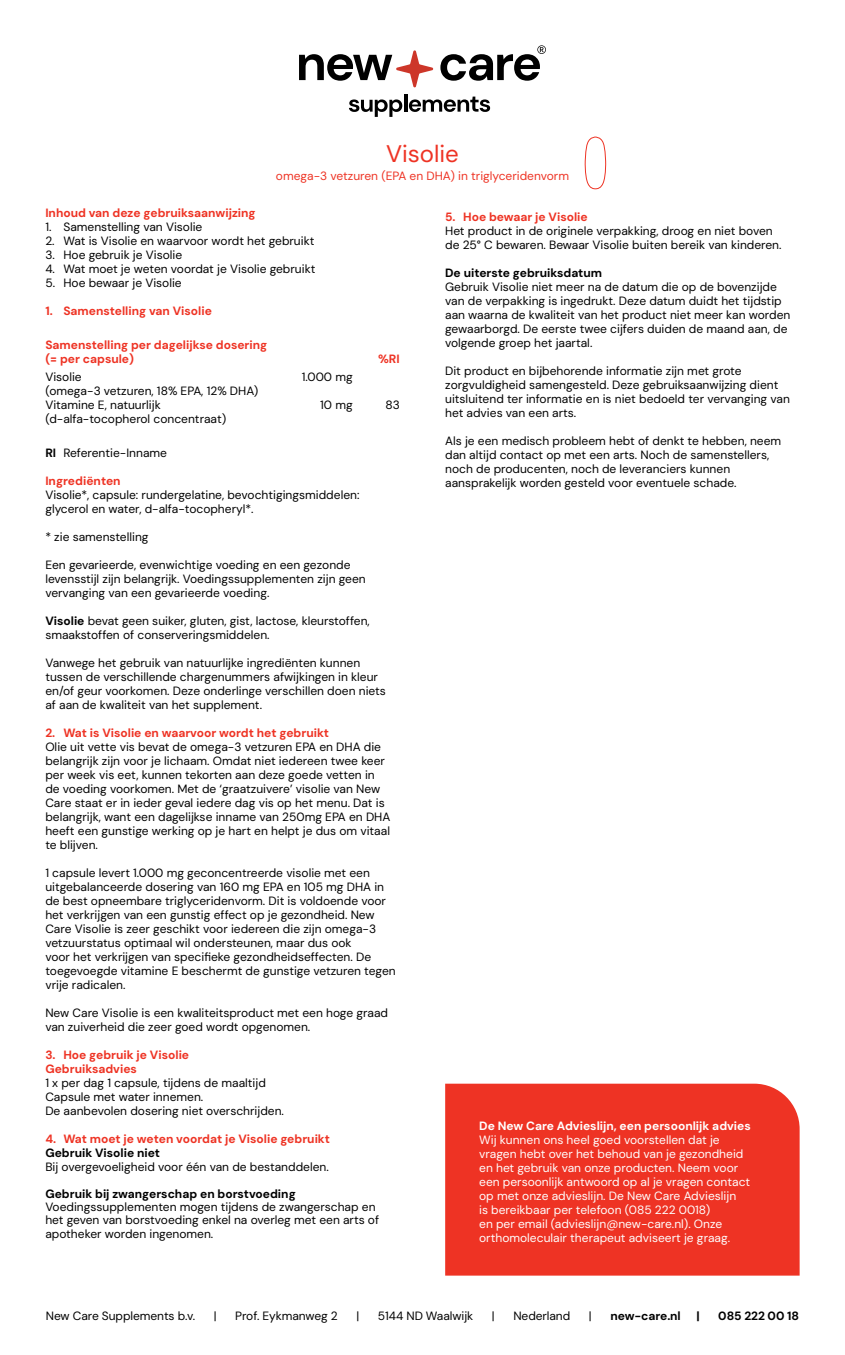
<style>
.page{position:relative;width:845px;height:1355px;background:#fff}
.page>*{position:absolute;margin:0;border:0;box-sizing:border-box;transform-origin:0 0}
.t1{font:24px "DM Sans";color:#ee3324}
.t2{font:12px/14px "DM Sans";color:#000}
.t3{font:12px/14px "DM Sans";color:#fff}
.t4{font:700 12px/14px "DM Sans";color:#ee3324}
.t5{font:700 12px "DM Sans";color:#000}
.t6{font:12px "DM Sans";color:#ee3324}
.t7{font:700 12px "DM Sans";color:#fff}
.s1{font-weight:700}
</style>
<div class="page">
<svg style="left:584px;top:136px;width:22px;height:54px"></svg>
<div style="left:445px;top:1084px;width:354px;height:192px;background:#ee3324"></div>
<svg style="left:349px;top:99px;width:53px;height:18px"></svg>
<hr style="left:404px;top:94px;width:3px;height:18px;background:#000">
<svg style="left:409px;top:97px;width:81px;height:15px"></svg>
<svg style="left:299px;top:50px;width:134px;height:38px"></svg>
<svg style="left:440px;top:45px;width:106px;height:36px"></svg>
<h1 class="t1" style="left:386px;top:139px;width:74px">Visolie</h1>
<p class="t6" style="left:276px;top:169px;width:295px">omega-3 vetzuren (EPA en DHA) in triglyceridenvorm</p>
<p class="t4" style="left:45px;top:206px;width:212px">Inhoud van deze gebruiksaanwijzing</p>
<p class="t2" style="left:45px;top:220px;width:159px">1. Samenstelling van Visolie</p>
<p class="t2" style="left:45px;top:234px;width:271px">2. Wat is Visolie en waarvoor wordt het gebruikt</p>
<p class="t2" style="left:45px;top:248px;width:138px">3. Hoe gebruik je Visolie</p>
<p class="t2" style="left:45px;top:262px;width:272px">4. Wat moet je weten voordat je Visolie gebruikt</p>
<p class="t2" style="left:45px;top:276px;width:138px">5. Hoe bewaar je Visolie</p>
<p class="t4" style="left:45px;top:304px;width:168px">1. Samenstelling van Visolie</p>
<p class="t4" style="left:45px;top:338px;width:223px">Samenstelling per dagelijkse dosering (= per capsule)</p>
<p class="t4" style="left:378px;top:352px;width:23px">%RI</p>
<p class="t2" style="left:45px;top:370px;width:215px">Visolie<br>(omega-3 vetzuren, 18% EPA, 12% DHA)</p>
<p class="t2" style="left:302px;top:370px;width:52px">1.000 mg</p>
<p class="t2" style="left:45px;top:398px;width:182px">Vitamine E, natuurlijk (d-alfa-tocopherol concentraat)</p>
<p class="t2" style="left:320px;top:398px;width:34px">10 mg</p>
<p class="t2" style="left:385px;top:398px;width:16px">83</p>
<p class="t2" style="left:45px;top:446px;width:123px"><span class="s1">RI</span> Referentie-Inname</p>
<p class="t4" style="left:45px;top:474px;width:77px">Ingrediënten</p>
<p class="t2" style="left:45px;top:488px;width:316px">Visolie*, capsule: rundergelatine, bevochtigingsmiddelen: glycerol en water, d-alfa-tocopheryl*.</p>
<p class="t2" style="left:45px;top:530px;width:105px">* zie samenstelling</p>
<p class="t2" style="left:45px;top:558px;width:322px">Een gevarieerde, evenwichtige voeding en een gezonde levensstijl zijn belangrijk. Voedingssupplementen zijn geen vervanging van een gevarieerde voeding.</p>
<p class="t2" style="left:45px;top:614px;width:326px"><span class="s1">Visolie</span> bevat geen suiker, gluten, gist, lactose, kleurstoffen, smaakstoffen of conserveringsmiddelen.</p>
<p class="t2" style="left:45px;top:656px;width:342px">Vanwege het gebruik van natuurlijke ingrediënten kunnen tussen de verschillende chargenummers afwijkingen in kleur en/of geur voorkomen. Deze onderlinge verschillen doen niets af aan de kwaliteit van het supplement.</p>
<p class="t4" style="left:45px;top:726px;width:285px">2. Wat is Visolie en waarvoor wordt het gebruikt</p>
<p class="t2" style="left:45px;top:740px;width:346px">Olie uit vette vis bevat de omega-3 vetzuren EPA en DHA die belangrijk zijn voor je lichaam. Omdat niet iedereen twee keer per week vis eet, kunnen tekorten aan deze goede vetten in de voeding voorkomen. Met de ‘graatzuivere’ visolie van New Care staat er in ieder geval iedere dag vis op het menu. Dat is belangrijk, want een dagelijkse inname van 250mg EPA en DHA heeft een gunstige werking op je hart en helpt je dus om vitaal te blijven.</p>
<p class="t2" style="left:45px;top:866px;width:352px">1 capsule levert 1.000 mg geconcentreerde visolie met een uitgebalanceerde dosering van 160 mg EPA en 105 mg DHA in de best opneembare triglyceridenvorm. Dit is voldoende voor het verkrijgen van een gunstig effect op je gezondheid. New Care Visolie is zeer geschikt voor iedereen die zijn omega-3 vetzuurstatus optimaal wil ondersteunen, maar dus ook<br>voor het verkrijgen van specifieke gezondheidseffecten. De toegevoegde vitamine E beschermt de gunstige vetzuren tegen vrije radicalen.</p>
<p class="t2" style="left:45px;top:1006px;width:344px">New Care Visolie is een kwaliteitsproduct met een hoge graad van zuiverheid die zeer goed wordt opgenomen.</p>
<p class="t4" style="left:45px;top:1048px;width:145px">3. Hoe gebruik je Visolie<br>Gebruiksadvies</p>
<p class="t2" style="left:45px;top:1076px;width:240px">1 x per dag 1 capsule, tijdens de maaltijd<br>Capsule met water innemen.<br>De aanbevolen dosering niet overschrijden.</p>
<p class="t4" style="left:45px;top:1132px;width:286px">4. Wat moet je weten voordat je Visolie gebruikt</p>
<p class="t5" style="left:45px;top:1145px;width:116px">Gebruik Visolie niet</p>
<p class="t2" style="left:45px;top:1160px;width:285px">Bij overgevoeligheid voor één van de bestanddelen.</p>
<p class="t5" style="left:45px;top:1186px;width:252px">Gebruik bij zwangerschap en borstvoeding</p>
<p class="t2" style="left:45px;top:1200px;width:335px;line-height:12.8px">Voedingssupplementen mogen tijdens de zwangerschap en het geven van borstvoeding enkel na overleg met een arts of</p>
<p class="t2" style="left:45px;top:1226px;width:169px">apotheker worden ingenomen.</p>
<p class="t4" style="left:445px;top:210px;width:144px">5. Hoe bewaar je Visolie</p>
<p class="t2" style="left:445px;top:224px;width:338px">Het product in de originele verpakking, droog en niet boven de 25° C bewaren. Bewaar Visolie buiten bereik van kinderen.</p>
<p class="t5" style="left:445px;top:265px;width:158px">De uiterste gebruiksdatum</p>
<p class="t2" style="left:445px;top:280px;width:347px">Gebruik Visolie niet meer na de datum die op de bovenzijde van de verpakking is ingedrukt. Deze datum duidt het tijdstip aan waarna de kwaliteit van het product niet meer kan worden gewaarborgd. De eerste twee cijfers duiden de maand aan, de volgende groep het jaartal.</p>
<p class="t2" style="left:445px;top:364px;width:346px">Dit product en bijbehorende informatie zijn met grote zorgvuldigheid samengesteld. Deze gebruiksaanwijzing dient uitsluitend ter informatie en is niet bedoeld ter vervanging van het advies van een arts.</p>
<p class="t2" style="left:445px;top:434px;width:338px">Als je een medisch probleem hebt of denkt te hebben, neem dan altijd contact op met een arts. Noch de samenstellers, noch de producenten, noch de leveranciers kunnen aansprakelijk worden gesteld voor eventuele schade.</p>
<p class="t7" style="left:479px;top:1118px;width:273px">De New Care Advieslijn, een persoonlijk advies</p>
<p class="t3" style="left:479px;top:1132px;width:272px">Wij kunnen ons heel goed voorstellen dat je vragen hebt over het behoud van je gezondheid en het gebruik van onze producten. Neem voor een persoonlijk antwoord op al je vragen contact op met onze advieslijn. De New Care Advieslijn<br>is bereikbaar per telefoon (085 222 0018)<br>en per email (advieslijn@new-care.nl). Onze orthomoleculair therapeut adviseert je graag.</p>
<p class="t2" style="left:46px;top:1308px;width:151px">New Care Supplements b.v.</p>
<p class="t2" style="left:214px;top:1308px;width:4px">|</p>
<p class="t2" style="left:235px;top:1308px;width:104px">Prof. Eykmanweg 2</p>
<p class="t2" style="left:356px;top:1308px;width:4px">|</p>
<p class="t2" style="left:378px;top:1308px;width:97px">5144 ND Waalwijk</p>
<p class="t2" style="left:492px;top:1308px;width:4px">|</p>
<p class="t2" style="left:513px;top:1308px;width:58px">Nederland</p>
<p class="t2" style="left:589px;top:1308px;width:4px">|</p>
<p class="t5" style="left:610px;top:1308px;width:72px">new-care.nl</p>
<p class="t5" style="left:696px;top:1308px;width:5px">|</p>
<p class="t5" style="left:718px;top:1308px;width:82px">085 222 00 18</p>
</div>
